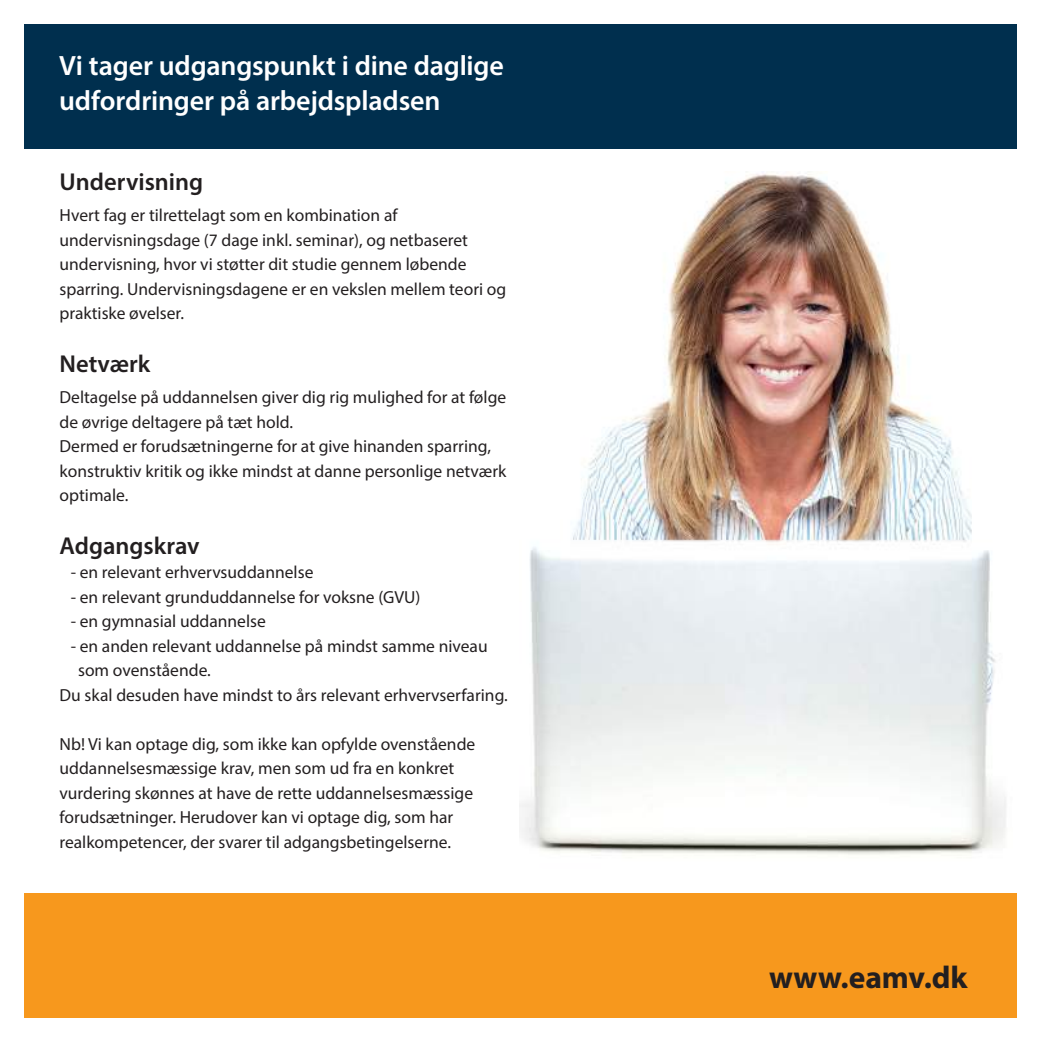
<style>
.page{position:relative;width:1042px;height:1042px;background:#fff}
.page>*{position:absolute;margin:0;border:0;box-sizing:border-box;transform-origin:0 0}
.t1{font:700 31.5px "Myriad Pro";color:#231f20}
.t2{font:600 28px/35px "Myriad Pro";letter-spacing:-.005em;color:#fff}
.t3{font:600 24.5px "Myriad Pro";color:#231f20}
.t4{font:17.5px/24.5px "Myriad Pro";color:#231f20}
</style>
<div class="page">
<div style="left:25px;top:25px;width:992px;height:124px;background:#002f4e"></div>
<div style="left:25px;top:893px;width:992px;height:124px;background:#f7981d"></div>
<img style="left:520px;top:174px;width:486px;height:681px">
<h2 class="t2" style="left:59px;top:48px;width:446px">Vi tager udgangspunkt i dine daglige udfordringer på arbejdspladsen</h2>
<h3 class="t3" style="left:60px;top:166px;width:145px">Undervisning</h3>
<p class="t4" style="left:60px;top:203px;width:448px">Hvert fag er tilrettelagt som en kombination af undervisningsdage (7 dage inkl. seminar), og netbaseret undervisning, hvor vi støtter dit studie gennem løbende sparring. Undervisningsdagene er en vekslen mellem teori og praktiske øvelser.</p>
<h3 class="t3" style="left:60px;top:348px;width:92px">Netværk</h3>
<p class="t4" style="left:60px;top:385px;width:448px">Deltagelse på uddannelsen giver dig rig mulighed for at følge de øvrige deltagere på tæt hold.<br>Dermed er forudsætningerne for at give hinanden sparring, konstruktiv kritik og ikke mindst at danne personlige netværk optimale.</p>
<h3 class="t3" style="left:60px;top:530px;width:142px">Adgangskrav</h3>
<p class="t4" style="left:71px;top:560px;width:244px">- en relevant erhvervsuddannelse</p>
<p class="t4" style="left:71px;top:584px;width:351px">- en relevant grunduddannelse for voksne (GVU)</p>
<p class="t4" style="left:71px;top:609px;width:197px">- en gymnasial uddannelse</p>
<p class="t4" style="left:71px;top:633px;width:418px">- en anden relevant uddannelse på mindst samme niveau</p>
<p class="t4" style="left:78px;top:658px;width:134px">som ovenstående.</p>
<p class="t4" style="left:60px;top:682px;width:450px">Du skal desuden have mindst to års relevant erhvervserfaring.</p>
<p class="t4" style="left:60px;top:731px;width:417px">Nb! Vi kan optage dig, som ikke kan opfylde ovenstående uddannelsesmæssige krav, men som ud fra en konkret vurdering skønnes at have de rette uddannelsesmæssige forudsætninger. Herudover kan vi optage dig, som har realkompetencer, der svarer til adgangsbetingelserne.</p>
<h1 class="t1" style="left:769px;top:956px;width:200px">www.eamv.dk</h1>
</div>
